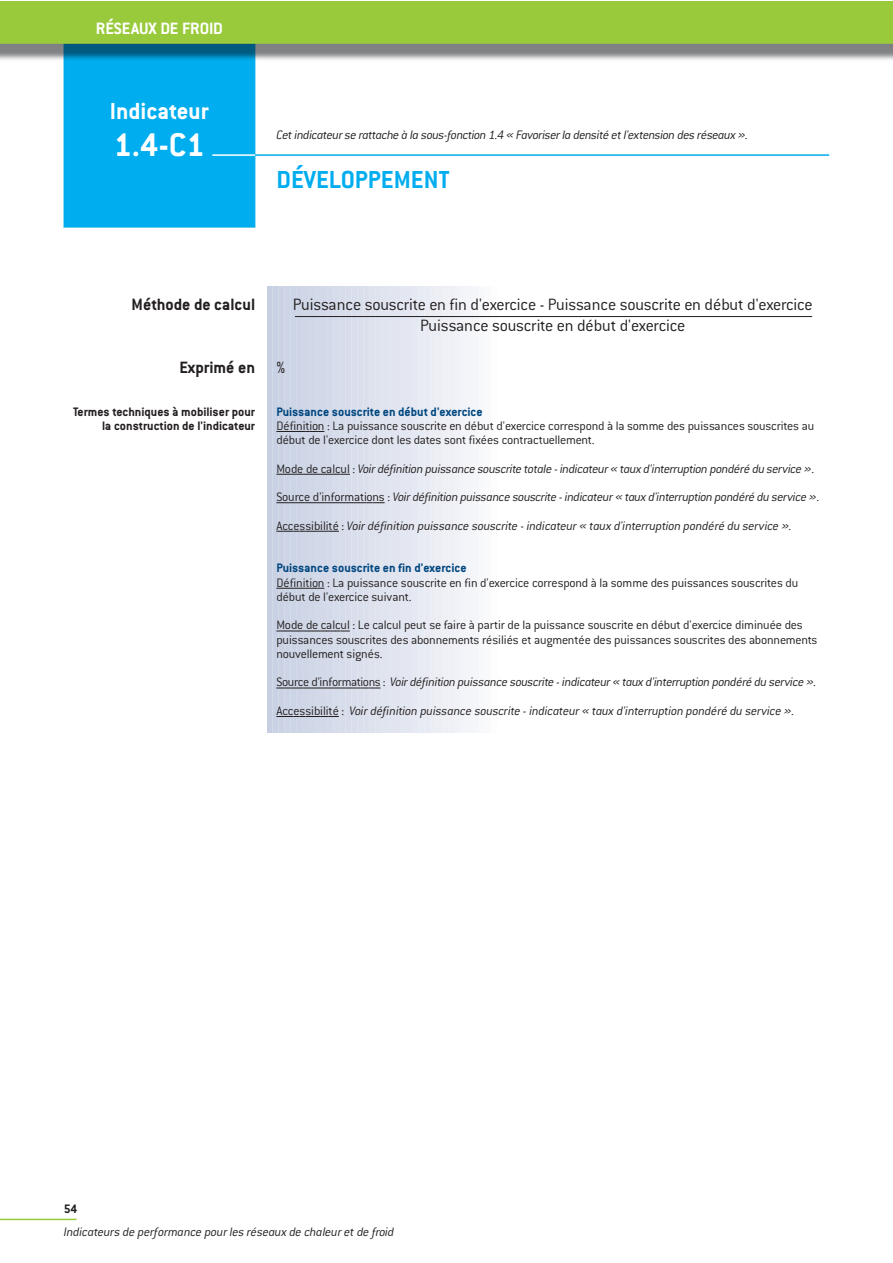
<style>
.page{position:relative;width:893px;height:1263px;background:#fff}
.page>*{position:absolute;margin:0;border:0;box-sizing:border-box;transform-origin:0 0}
.t1{font:700 36px "Conduit ITC";color:#fff}
.t2{font:700 27px "Conduit ITC";color:#00adef}
.t3{font:700 25.5px "Conduit ITC";color:#fff}
.t4{font:300 18px/21px "Conduit ITC";letter-spacing:-.01em;color:#231f20;text-align:center}
.t5{font:700 18px "Conduit ITC";color:#231f20}
.t6{font:700 18px "Conduit ITC";color:#fff}
.t7{font:italic 300 13.5px/28.5px "Conduit ITC";letter-spacing:-.02em;color:#231f20}
.t8{font:300 13.5px/14.2px "Conduit ITC";letter-spacing:-.01em;color:#231f20}
.t9{font:700 13.5px "Conduit ITC";color:#00467f}
.t10{font:700 13.5px/14.2px "Conduit ITC";color:#231f20;text-align:right}
.s1{font-style:normal}
</style>
<div class="page">
<img style="left:0;top:1px;width:892px;height:227px">
<hr style="left:212px;top:154px;width:43px;height:2px;background:#fff">
<hr style="left:255px;top:154px;width:574px;height:2px;background:#00adef">
<div style="left:268px;top:286px;width:6px;height:447px;background:#c7d0e3"></div>
<div style="left:271px;top:286px;width:9px;height:447px;background:#c9d2e4"></div>
<div style="left:277px;top:286px;width:9px;height:447px;background:#cad2e4"></div>
<div style="left:283px;top:286px;width:9px;height:447px;background:#ccd4e5"></div>
<div style="left:289px;top:286px;width:9px;height:447px;background:#ccd5e6"></div>
<div style="left:296px;top:286px;width:8px;height:447px;background:#ced5e6"></div>
<div style="left:302px;top:286px;width:8px;height:447px;background:#cfd7e7"></div>
<div style="left:308px;top:286px;width:8px;height:447px;background:#d0d7e7"></div>
<div style="left:314px;top:286px;width:8px;height:447px;background:#d2d9e8"></div>
<div style="left:320px;top:286px;width:8px;height:447px;background:#d3d9e8"></div>
<div style="left:326px;top:286px;width:8px;height:447px;background:#d4dae9"></div>
<div style="left:332px;top:286px;width:8px;height:447px;background:#d5dcea"></div>
<div style="left:338px;top:286px;width:9px;height:447px;background:#d6dcea"></div>
<div style="left:344px;top:286px;width:9px;height:447px;background:#d7ddeb"></div>
<div style="left:350px;top:286px;width:9px;height:447px;background:#d9deec"></div>
<div style="left:356px;top:286px;width:9px;height:447px;background:#dadfec"></div>
<div style="left:362px;top:286px;width:9px;height:447px;background:#dce0ed"></div>
<div style="left:368px;top:286px;width:9px;height:447px;background:#dde2ed"></div>
<div style="left:374px;top:286px;width:9px;height:447px;background:#dee3ee"></div>
<div style="left:381px;top:286px;width:8px;height:447px;background:#e0e4ef"></div>
<div style="left:387px;top:286px;width:8px;height:447px;background:#e1e5ef"></div>
<div style="left:393px;top:286px;width:8px;height:447px;background:#e2e5ef"></div>
<div style="left:399px;top:286px;width:8px;height:447px;background:#e3e7f1"></div>
<div style="left:405px;top:286px;width:8px;height:447px;background:#e4e7f1"></div>
<div style="left:411px;top:286px;width:8px;height:447px;background:#e6e9f2"></div>
<div style="left:417px;top:286px;width:8px;height:447px;background:#e7ebf3"></div>
<div style="left:423px;top:286px;width:9px;height:447px;background:#e8ebf3"></div>
<div style="left:429px;top:286px;width:9px;height:447px;background:#ebedf4"></div>
<div style="left:435px;top:286px;width:9px;height:447px;background:#eceef4"></div>
<div style="left:441px;top:286px;width:9px;height:447px;background:#eef0f6"></div>
<div style="left:447px;top:286px;width:9px;height:447px;background:#eff0f6"></div>
<div style="left:453px;top:286px;width:9px;height:447px;background:#f0f2f7"></div>
<div style="left:459px;top:286px;width:9px;height:447px;background:#f3f4f9"></div>
<div style="left:466px;top:286px;width:8px;height:447px;background:#f4f5f9"></div>
<div style="left:472px;top:286px;width:8px;height:447px;background:#f5f6fa"></div>
<div style="left:478px;top:286px;width:8px;height:447px;background:#f8f9fb"></div>
<div style="left:484px;top:286px;width:8px;height:447px;background:#fafafc"></div>
<hr style="left:276px;top:431px;width:30px;height:1px;background:#231f20">
<svg style="left:305px;top:431px;width:19px;height:1px"></svg>
<svg style="left:276px;top:474px;width:74px;height:1px"></svg>
<svg style="left:276px;top:502px;width:28px;height:1px"></svg>
<hr style="left:304px;top:502px;width:37px;height:1px;background:#231f20">
<svg style="left:341px;top:502px;width:44px;height:1px"></svg>
<svg style="left:276px;top:531px;width:63px;height:1px"></svg>
<hr style="left:276px;top:588px;width:30px;height:1px;background:#231f20">
<svg style="left:305px;top:588px;width:19px;height:1px"></svg>
<svg style="left:276px;top:631px;width:74px;height:1px"></svg>
<svg style="left:276px;top:688px;width:27px;height:1px"></svg>
<hr style="left:303px;top:688px;width:35px;height:1px;background:#231f20">
<svg style="left:338px;top:688px;width:42px;height:1px"></svg>
<svg style="left:276px;top:716px;width:63px;height:1px"></svg>
<hr style="left:0;top:1219px;width:77px;height:1px;background:#99ca3c">
<hr style="left:295px;top:316px;width:517px;height:1px;background:#231f20">
<h3 class="t6" style="left:96px;top:18px;width:129px">RÉSEAUX DE FROID</h3>
<h3 class="t3" style="left:110px;top:96px;width:100px">Indicateur</h3>
<h1 class="t1" style="left:114px;top:124px;width:92px">1.4-C1</h1>
<p class="t7" style="left:276px;top:120px;width:473px">Cet indicateur se rattache à la sous-fonction 1.4 « Favoriser la densité et l'extension des réseaux ».</p>
<h2 class="t2" style="left:276px;top:164px;width:175px">DÉVELOPPEMENT</h2>
<h3 class="t5" style="left:132px;top:294px;width:125px">Méthode de calcul</h3>
<h3 class="t5" style="left:179px;top:357px;width:77px">Exprimé en</h3>
<p class="t10" style="left:73px;top:404px;width:184px">Termes techniques à mobiliser pour la construction de l'indicateur</p>
<h3 class="t4" style="left:293px;top:294px;width:522px">Puissance souscrite en fin d'exercice - Puissance souscrite en début d'exercice<br>Puissance souscrite en début d'exercice</h3>
<h3 class="t4" style="left:276px;top:357px;width:10px">%</h3>
<p class="t9" style="left:276px;top:404px;width:208px">Puissance souscrite en début d'exercice</p>
<p class="t8" style="left:276px;top:419px;width:539px">Définition : La puissance souscrite en début d'exercice correspond à la somme des puissances souscrites au début de l'exercice dont les dates sont fixées contractuellement.</p>
<p class="t7" style="left:276px;top:454px;width:544px"><span class="s1">Mode de calcul :</span> Voir définition puissance souscrite totale - indicateur « taux d'interruption pondéré du service »<span class="s1">.<br>Source d'informations :</span> Voir définition puissance souscrite - indicateur « taux d'interruption pondéré du service »<span class="s1">.<br>Accessibilité :</span> Voir définition puissance souscrite - indicateur « taux d'interruption pondéré du service ».</p>
<p class="t9" style="left:276px;top:560px;width:192px">Puissance souscrite en fin d'exercice</p>
<p class="t8" style="left:276px;top:575px;width:523px">Définition : La puissance souscrite en fin d'exercice correspond à la somme des puissances souscrites du début de l'exercice suivant.</p>
<p class="t8" style="left:276px;top:618px;width:542px">Mode de calcul : Le calcul peut se faire à partir de la puissance souscrite en début d'exercice diminuée des puissances souscrites des abonnements résiliés et augmentée des puissances souscrites des abonnements nouvellement signés.</p>
<p class="t7" style="left:276px;top:668px;width:542px"><span class="s1">Source d'informations :</span> Voir définition puissance souscrite - indicateur « taux d'interruption pondéré du service ».<br><span class="s1">Accessibilité :</span> Voir définition puissance souscrite - indicateur « taux d'interruption pondéré du service ».</p>
<p class="t10" style="left:64px;top:1202px;width:15px">54</p>
<p class="t7" style="left:64px;top:1217px;width:332px">Indicateurs de performance pour les réseaux de chaleur et de froid</p>
</div>
